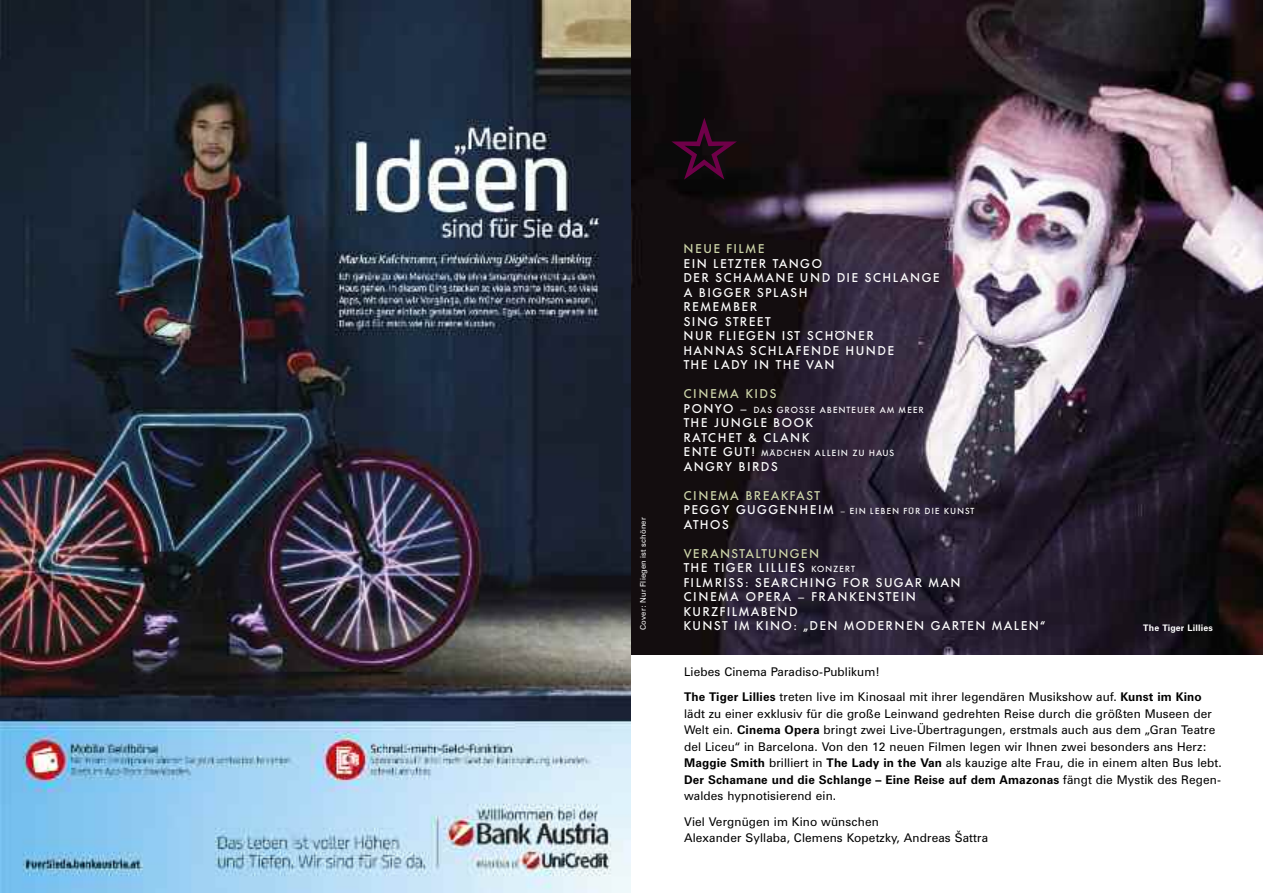
<style>
.page{position:relative;width:1263px;height:893px;background:#fff}
.page>*{position:absolute;margin:0;border:0;box-sizing:border-box;transform-origin:0 0}
.t1{font:500 12.6px/14.5px "Futura BQ";letter-spacing:.115em;color:#fff}
.t2{font:500 12.6px "Futura BQ";letter-spacing:.145em;color:#ced6aa}
.t3{font:500 12.6px "Futura BQ";letter-spacing:.115em;color:#ced6aa}
.t4{font:12px/16.5px "Zurich BT";letter-spacing:.01em;color:#000}
.t5{font:700 9px "Zurich BT";letter-spacing:.015em;color:#fff}
.t6{font:500 8.85px "Futura BQ";letter-spacing:.115em;color:#fff}
.t7{font:500 8.7px "Futura BQ";letter-spacing:.145em;color:#fff}
.t8{font:7.65px "Zurich BT";letter-spacing:.015em;color:#fff}
.s1{font-size:12.6px}
.s2{color:#ced6aa}
.s3{font-size:8.85px}
.s4{font-weight:700}
</style>
<div class="page">
<img style="left:0;top:0;width:631px;height:893px">
<img style="left:631px;top:0;width:632px;height:655px">
<div style="left:671px;top:118px;width:66px;height:62px;background:#0d0a0a"></div>
<p class="t8" style="left:640px;top:630px;width:114px;rotate:-90deg">Cover: Nur Fliegen ist schöner</p>
<p class="t2" style="left:684px;top:242px;width:82px">NEUE FILME</p>
<p class="t1" style="left:684px;top:256px;width:257px">EIN LETZTER TANGO<br>DER SCHAMANE UND DIE SCHLANGE<br>A BIGGER SPLASH<br>REMEMBER<br>SING STREET<br>NUR FLIEGEN IST SCHÖNER<br>HANNAS SCHLAFENDE HUNDE<br>THE LADY IN THE VAN</p>
<p class="t2" style="left:684px;top:387px;width:94px">CINEMA KIDS</p>
<p class="t6" style="left:684px;top:405px;width:242px"><span class="s1">PONYO –</span> DAS GROSSE ABENTEUER AM MEER</p>
<p class="t1" style="left:684px;top:416px;width:131px">THE JUNGLE BOOK<br>RATCHET &amp; CLANK</p>
<p class="t6" style="left:684px;top:448px;width:212px"><span class="s1">ENTE GUT!</span> MÄDCHEN ALLEIN ZU HAUS</p>
<p class="t1" style="left:684px;top:459px;width:96px">ANGRY BIRDS</p>
<p class="t3" style="left:684px;top:488px;width:138px">CINEMA BREAKFAST</p>
<p class="t7" style="left:684px;top:506px;width:292px"><span class="s1">PEGGY GUGGENHEIM</span> – EIN LEBEN FÜR DIE KUNST</p>
<p class="t1" style="left:684px;top:517px;width:47px">ATHOS</p>
<p class="t1" style="left:684px;top:546px;width:278px"><span class="s2">VERANSTALTUNGEN<br></span>THE TIGER LILLIES <span class="s3">KONZERT<br></span>FILMRISS: SEARCHING FOR SUGAR MAN<br>CINEMA OPERA – FRANKENSTEIN<br>KURZFILMABEND</p>
<p class="t1" style="left:684px;top:619px;width:363px">KUNST IM KINO: „DEN MODERNEN GARTEN MALEN“</p>
<p class="t4" style="left:684px;top:660px;width:519px;line-height:25.5px">Liebes Cinema Paradiso-Publikum!<br><span class="s4">The Tiger Lillies</span> treten live im Kinosaal mit ihrer legendären Musikshow auf. <span class="s4">Kunst im Kino</span></p>
<p class="t4" style="left:684px;top:706px;width:539px">lädt zu einer exklusiv für die große Leinwand gedrehten Reise durch die größten Museen der Welt ein. <span class="s4">Cinema Opera</span> bringt zwei Live-Übertragungen, erstmals auch aus dem „Gran Teatre del Liceu“ in Barcelona. Von den 12 neuen Filmen legen wir Ihnen zwei besonders ans Herz:<br><span class="s4">Maggie Smith</span> brilliert in <span class="s4">The Lady in the Van</span> als kauzige alte Frau, die in einem alten Bus lebt.<br><span class="s4">Der Schamane und die Schlange – Eine Reise auf dem Amazonas</span> fängt die Mystik des Regen&shy;waldes hypnotisierend ein.</p>
<p class="t4" style="left:684px;top:814px;width:306px">Viel Vergnügen im Kino wünschen<br>Alexander Syllaba, Clemens Kopetzky, Andreas Šattra</p>
<p class="t5" style="left:1143px;top:624px;width:71px">The Tiger Lillies</p>
</div>
